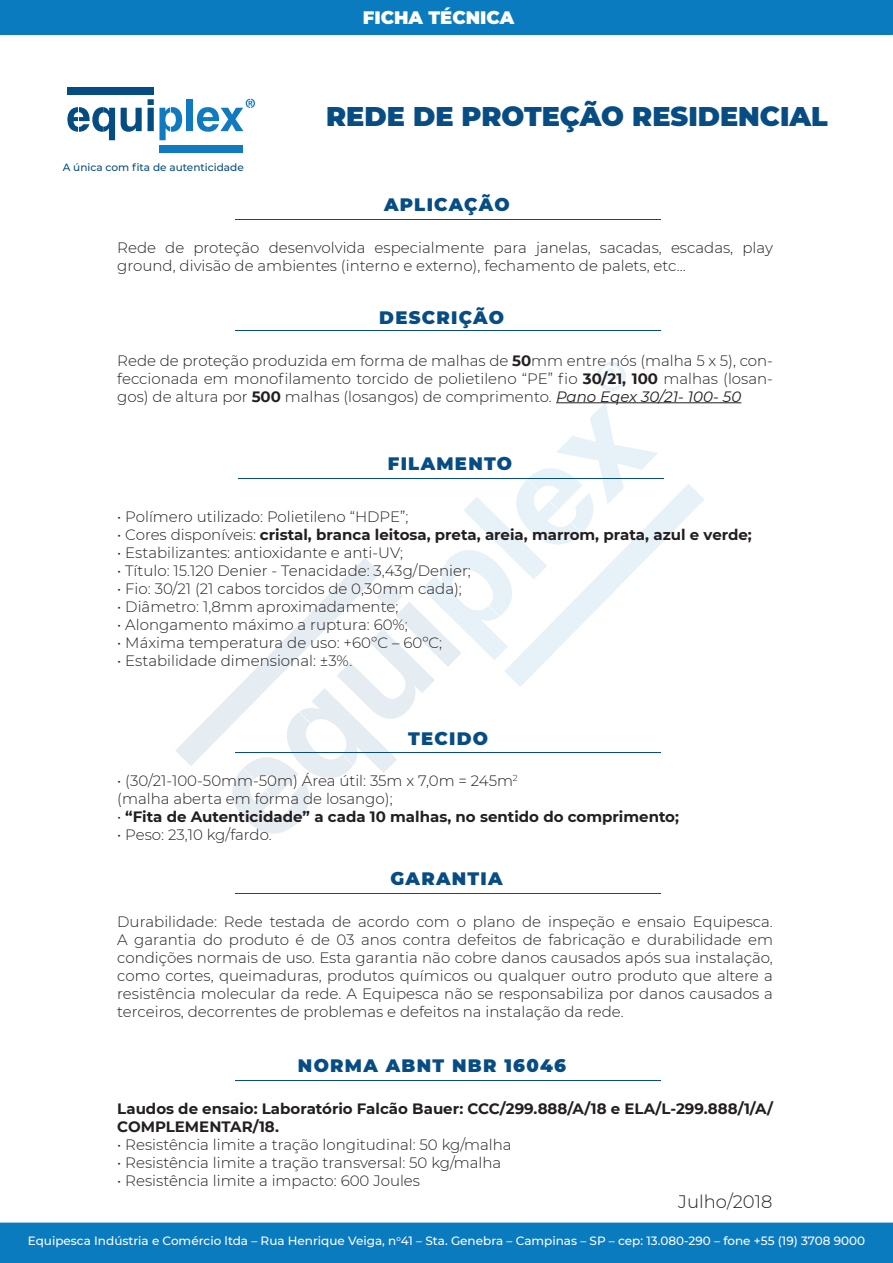
<style>
.page{position:relative;width:893px;height:1263px;background:#fff}
.page>*{position:absolute;margin:0;border:0;box-sizing:border-box;transform-origin:0 0}
.t1{font:900 27px "Montserrat";color:#074d84}
.t2{font:900 18px "Montserrat";letter-spacing:.07em;color:#074d84}
.t3{font:900 18px "Montserrat";color:#fff}
.t4{font:300 18px "Montserrat";color:#231f20}
.t5{font:300 15px/18px "Montserrat";color:#231f20;text-align:justify}
.t6{font:700 15px/18px "Montserrat";color:#231f20}
.t7{font:500 12px "Montserrat";color:#fff}
.t8{font:500 10.5px "Montserrat";color:#074d84}
.s1{font-weight:700}
.s2{font-weight:400;font-style:italic}
.s3{font-weight:300}
</style>
<div class="page">
<svg style="left:596px;top:362px;width:30px;height:29px"></svg>
<svg style="left:175px;top:403px;width:530px;height:431px"></svg>
<div style="left:0;top:0;width:893px;height:35px;background:#0b7bc0"></div>
<hr style="left:235px;top:330px;width:426px;height:1px;background:#074d84">
<hr style="left:556px;top:402px;width:185px;height:1px;background:#231f20">
<hr style="left:238px;top:478px;width:426px;height:1px;background:#074d84">
<hr style="left:235px;top:752px;width:426px;height:1px;background:#074d84">
<hr style="left:235px;top:220px;width:426px;height:1px;background:#074d84">
<hr style="left:235px;top:893px;width:426px;height:1px;background:#074d84">
<div style="left:1px;top:1223px;width:891px;height:39px;background:#0b7bc0"></div>
<div style="left:0;top:1222px;width:893px;height:41px;border:2px solid #0b7bc0"></div>
<hr style="left:235px;top:1080px;width:426px;height:1px;background:#074d84">
<div style="left:159px;top:145px;width:84px;height:7px;background:#107ac0"></div>
<svg style="left:67px;top:107px;width:48px;height:33px"></svg>
<svg style="left:121px;top:108px;width:21px;height:24px"></svg>
<svg style="left:148px;top:99px;width:34px;height:41px"></svg>
<div style="left:187px;top:100px;width:6px;height:31px;background:#107ac0"></div>
<svg style="left:197px;top:99px;width:58px;height:33px"></svg>
<div style="left:67px;top:88px;width:87px;height:7px;background:#054c83"></div>
<p class="t3" style="left:363px;top:4px;width:153px">FICHA TÉCNICA</p>
<p class="t8" style="left:63px;top:159px;width:183px">A única com fita de autenticidade</p>
<p class="t1" style="left:326px;top:96px;width:503px">REDE DE PROTEÇÃO RESIDENCIAL</p>
<p class="t2" style="left:384px;top:192px;width:127px">APLICAÇÃO</p>
<p class="t5" style="left:117px;top:238px;width:657px">Rede de proteção desenvolvida especialmente para janelas, sacadas, escadas, play ground, divisão de ambientes (interno e externo), fechamento de palets, etc...</p>
<p class="t2" style="left:379px;top:304px;width:126px">DESCRIÇÃO</p>
<p class="t5" style="left:117px;top:351px;width:657px">Rede de proteção produzida em forma de malhas de <span class="s1">50</span>mm entre nós (malha 5 x 5), con&shy;feccionada em monofilamento torcido de polietileno “PE” fio <span class="s1">30/21, 100</span> malhas (losan&shy;gos) de altura por <span class="s1">500</span> malhas (losangos) de comprimento. <span class="s2">Pano Eqex 30/21- 100- 50</span></p>
<p class="t2" style="left:388px;top:450px;width:126px">FILAMENTO</p>
<p class="t5" style="left:117px;top:507px;width:293px">• Polímero utilizado: Polietileno “HDPE”;</p>
<p class="t6" style="left:117px;top:525px;width:636px"><span class="s3">• Cores disponíveis:</span> cristal, branca leitosa, preta, areia, marrom, prata, azul e verde;</p>
<p class="t5" style="left:117px;top:543px;width:287px">• Estabilizantes: antioxidante e anti-UV;</p>
<p class="t5" style="left:117px;top:561px;width:355px">• Título: 15.120 Denier - Tenacidade: 3,43g/Denier;</p>
<p class="t5" style="left:117px;top:579px;width:346px">• Fio: 30/21 (21 cabos torcidos de 0,30mm cada);</p>
<p class="t5" style="left:117px;top:597px;width:283px">• Diâmetro: 1,8mm aproximadamente;</p>
<p class="t5" style="left:117px;top:615px;width:292px">• Alongamento máximo a ruptura: 60%;</p>
<p class="t5" style="left:117px;top:633px;width:326px">• Máxima temperatura de uso: +60ºC – 60ºC;</p>
<p class="t5" style="left:117px;top:651px;width:237px">• Estabilidade dimensional: ±3%.</p>
<p class="t2" style="left:408px;top:725px;width:82px">TECIDO</p>
<p class="t5" style="left:117px;top:771px;width:402px">• (30/21-100-50mm-50m) Área útil: 35m x 7,0m = 245m<sup>2</sup></p>
<p class="t5" style="left:117px;top:789px;width:277px">(malha aberta em forma de losango);</p>
<p class="t6" style="left:117px;top:807px;width:563px"><span class="s3">•</span> “Fita de Autenticidade” a cada 10 malhas, no sentido do comprimento;</p>
<p class="t5" style="left:117px;top:825px;width:156px">• Peso: 23,10 kg/fardo.</p>
<p class="t2" style="left:390px;top:865px;width:114px">GARANTIA</p>
<p class="t5" style="left:117px;top:912px;width:657px">Durabilidade: Rede testada de acordo com o plano de inspeção e ensaio Equipesca.<br>A garantia do produto é de 03 anos contra defeitos de fabricação e durabilidade em condições normais de uso. Esta garantia não cobre danos causados após sua instalação, como cortes, queimaduras, produtos químicos ou qualquer outro produto que altere a resistência molecular da rede. A Equipesca não se responsabiliza por danos causados a terceiros, decorrentes de problemas e defeitos na instalação da rede.</p>
<p class="t2" style="left:298px;top:1052px;width:270px">NORMA ABNT NBR 16046</p>
<p class="t6" style="left:117px;top:1099px;width:657px">Laudos de ensaio: Laboratório Falcão Bauer: CCC/299.888/A/18 e ELA/L-299.888/1/A/<br>COMPLEMENTAR/18.</p>
<p class="t5" style="left:117px;top:1135px;width:396px">• Resistência limite a tração longitudinal: 50 kg/malha</p>
<p class="t5" style="left:117px;top:1153px;width:386px">• Resistência limite a tração transversal: 50 kg/malha</p>
<p class="t5" style="left:117px;top:1171px;width:304px">• Resistência limite a impacto: 600 Joules</p>
<p class="t4" style="left:678px;top:1189px;width:96px">Julho/2018</p>
<p class="t7" style="left:28px;top:1232px;width:839px">Equipesca Indústria e Comércio ltda – Rua Henrique Veiga, n<sup>o</sup>41 – Sta. Genebra – Campinas – SP – cep: 13.080-290 – fone +55 (19) 3708 9000</p>
</div>
